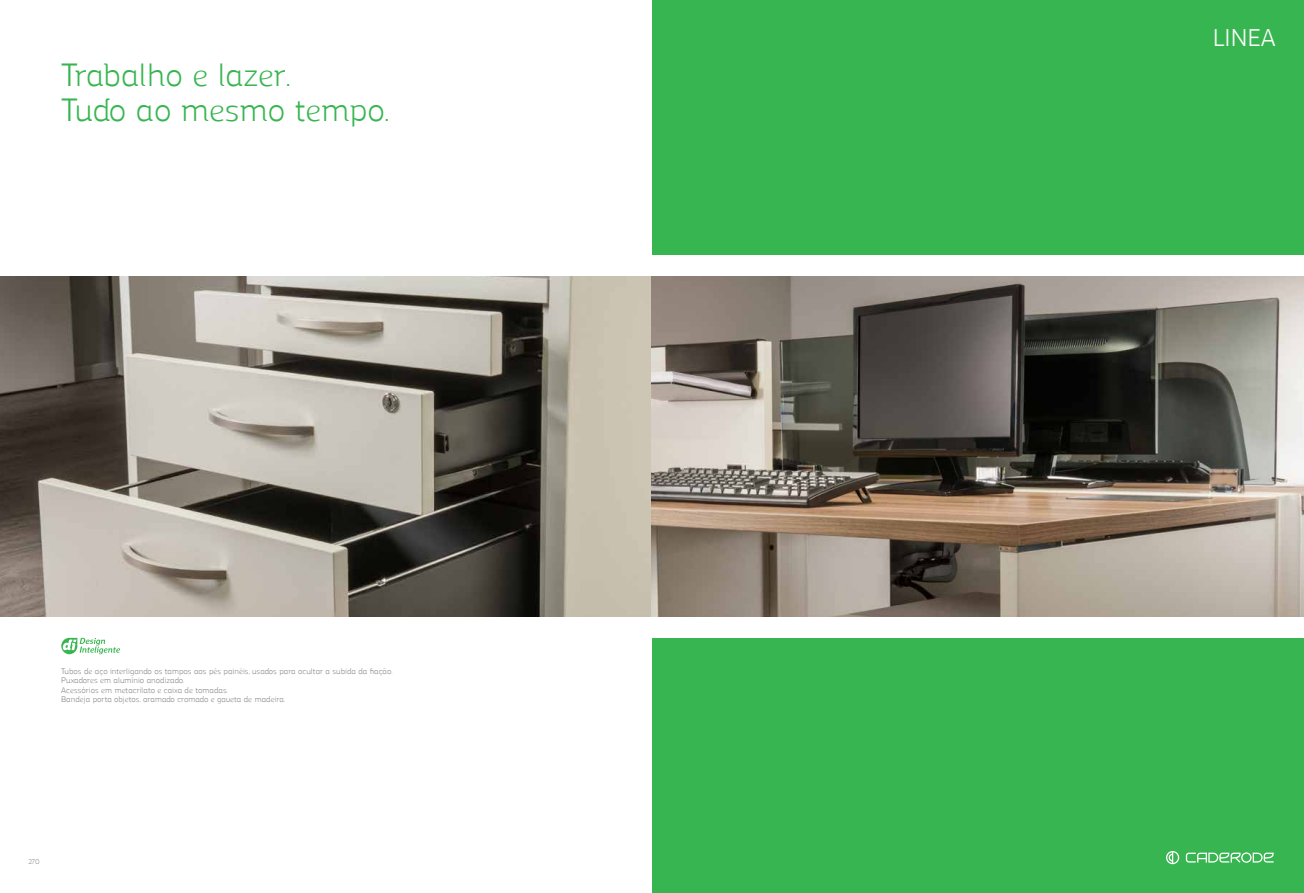
<style>
.page{position:relative;width:1304px;height:893px;background:#fff}
.page>*{position:absolute;margin:0;border:0;box-sizing:border-box;transform-origin:0 0}
.t1{font:32px/35px "Regan Alt";color:#37b550}
.t2{font:24px "Regan Alt";color:#fff}
.t3{font:8px/9.6px "Regan Alt";color:#808285}
.t4{font:7px "Regan Alt";color:#808285}
</style>
<div class="page">
<svg style="left:61px;top:638px;width:59px;height:16px"></svg>
<img style="left:0;top:277px;width:652px;height:339px">
<div style="left:652px;top:0;width:652px;height:893px;background:#37b550"></div>
<svg style="left:652px;top:255px;width:652px;height:383px;background:#8d857c"></svg>
<svg style="left:1166px;top:851px;width:108px;height:13px"></svg>
<h1 class="t1" style="left:61px;top:55px;width:329px">Trabalho e lazer.<br>Tudo ao mesmo tempo.</h1>
<p class="t3" style="left:61px;top:665px;width:333px">Tubos de aço interligando os tampos aos pés painéis, usados para ocultar a subida da fiação.<br>Puxadores em alumínio anodizado.<br>Acessórios em metacrilato e caixa de tomadas.<br>Bandeja porta objetos, aramado cromado e gaveta de madeira.</p>
<p class="t4" style="left:28px;top:857px;width:13px">270</p>
<h2 class="t2" style="left:1213px;top:21px;width:64px">LINEA</h2>
</div>
